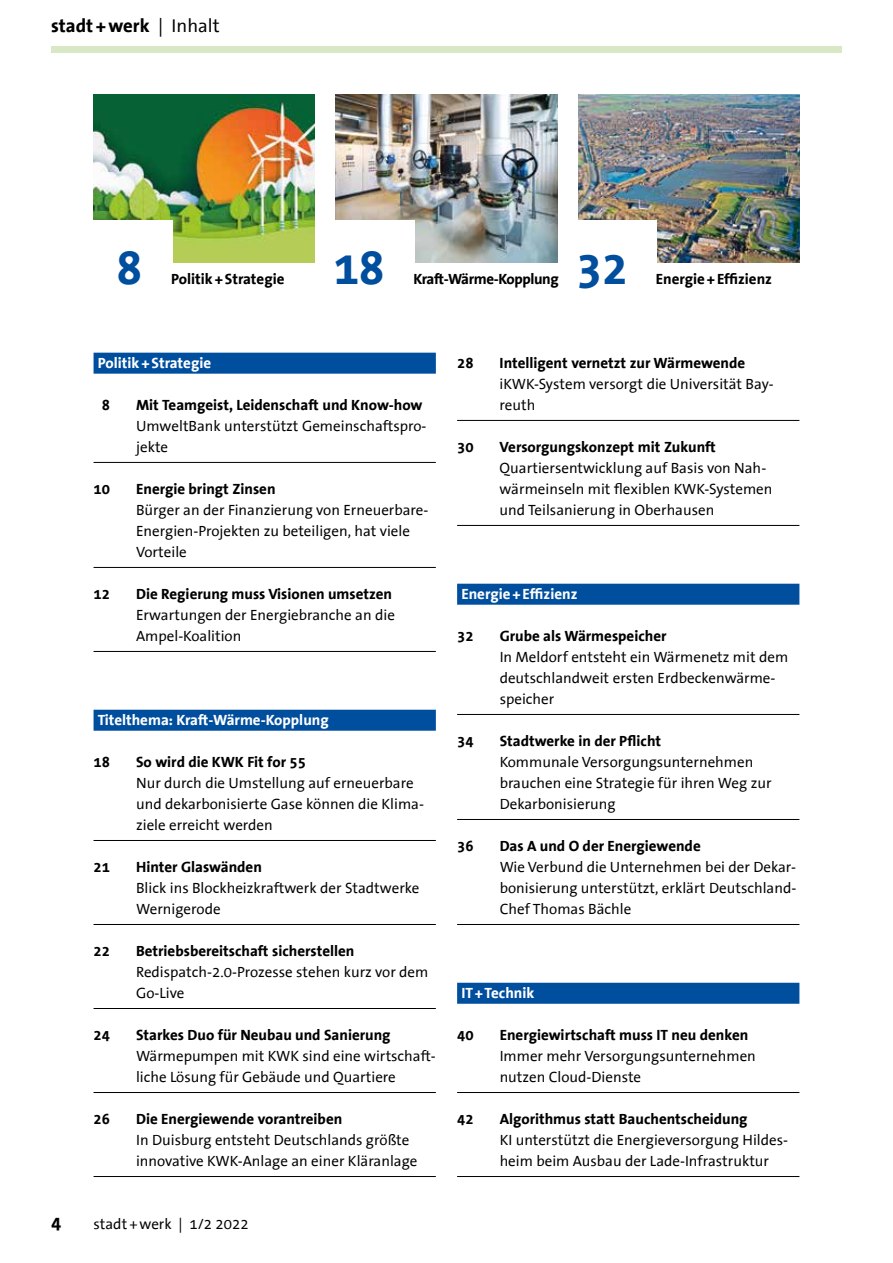
<style>
.page{position:relative;width:893px;height:1263px;background:#fff}
.page>*{position:absolute;margin:0;border:0;box-sizing:border-box;transform-origin:0 0}
.t1{font:700 48px "The Sans Office";color:#004e9e}
.t2{font:700 18.75px "The Sans Office";color:#000}
.t3{font:15px/21px "The Sans Office";color:#000}
.t4{font:700 15px "The Sans Office";color:#000}
.t5{font:700 15px "The Sans Office";color:#fff}
.t6{font:700 15px "The Sans Office";letter-spacing:-.025em;color:#000}
.s1{font-weight:400}
</style>
<div class="page">
<div style="left:51px;top:46px;width:791px;height:6px;background:#d8e8c5"></div>
<div style="left:94px;top:353px;width:342px;height:21px;background:#004e9e"></div>
<hr style="left:94px;top:462px;width:342px;height:1px;background:#000">
<hr style="left:94px;top:567px;width:342px;height:1px;background:#000">
<hr style="left:94px;top:651px;width:342px;height:1px;background:#000">
<div style="left:94px;top:710px;width:342px;height:21px;background:#004e9e"></div>
<hr style="left:94px;top:840px;width:342px;height:1px;background:#000">
<hr style="left:94px;top:924px;width:342px;height:1px;background:#000">
<hr style="left:94px;top:1008px;width:342px;height:1px;background:#000">
<hr style="left:94px;top:1092px;width:342px;height:1px;background:#000">
<hr style="left:94px;top:1176px;width:342px;height:1px;background:#000">
<hr style="left:457px;top:420px;width:342px;height:1px;background:#000">
<hr style="left:457px;top:525px;width:342px;height:1px;background:#000">
<div style="left:457px;top:584px;width:342px;height:21px;background:#004e9e"></div>
<hr style="left:457px;top:714px;width:342px;height:1px;background:#000">
<hr style="left:457px;top:819px;width:342px;height:1px;background:#000">
<hr style="left:457px;top:924px;width:342px;height:1px;background:#000">
<div style="left:457px;top:983px;width:342px;height:21px;background:#004e9e"></div>
<hr style="left:457px;top:1092px;width:342px;height:1px;background:#000">
<hr style="left:457px;top:1176px;width:342px;height:1px;background:#000">
<img style="left:336px;top:95px;width:221px;height:168px">
<div style="left:329px;top:220px;width:86px;height:79px;background:#fff"></div>
<img style="left:578px;top:95px;width:221px;height:167px">
<div style="left:568px;top:220px;width:89px;height:77px;background:#fff"></div>
<img style="left:94px;top:95px;width:221px;height:168px">
<div style="left:51px;top:220px;width:121px;height:84px;background:#fff"></div>
<p class="t2" style="left:51px;top:15px;width:170px">stadt +werk <span class="s1">| Inhalt</span></p>
<h1 class="t1" style="left:116px;top:242px;width:28px">8</h1>
<p class="t4" style="left:171px;top:271px;width:115px">Politik+Strategie</p>
<h1 class="t1" style="left:333px;top:242px;width:53px">18</h1>
<p class="t6" style="left:414px;top:271px;width:147px">Kraft-Wärme-Kopplung</p>
<h1 class="t1" style="left:576px;top:242px;width:53px">32</h1>
<p class="t4" style="left:656px;top:271px;width:118px">Energie+Effizienz</p>
<p class="t5" style="left:98px;top:355px;width:115px">Politik+Strategie</p>
<p class="t4" style="left:102px;top:397px;width:10px">8</p>
<p class="t4" style="left:136px;top:397px;width:288px">Mit Teamgeist, Leidenschaft und Know-how</p>
<p class="t3" style="left:136px;top:416px;width:292px">UmweltBank unterstützt Gemeinschaftspro&shy;jekte</p>
<p class="t4" style="left:94px;top:481px;width:18px">10</p>
<p class="t4" style="left:136px;top:481px;width:141px">Energie bringt Zinsen</p>
<p class="t3" style="left:136px;top:500px;width:294px">Bürger an der Finanzierung von Erneuerbare-<br>Energien-Projekten zu beteiligen, hat viele<br>Vorteile</p>
<p class="t4" style="left:94px;top:586px;width:18px">12</p>
<p class="t4" style="left:136px;top:586px;width:258px">Die Regierung muss Visionen umsetzen</p>
<p class="t3" style="left:136px;top:605px;width:260px">Erwartungen der Energiebranche an die<br>Ampel-Koalition</p>
<p class="t5" style="left:98px;top:712px;width:232px">Titelthema: Kraft-Wärme-Kopplung</p>
<p class="t4" style="left:94px;top:754px;width:18px">18</p>
<p class="t4" style="left:136px;top:754px;width:171px">So wird die KWK Fit for 55</p>
<p class="t3" style="left:136px;top:773px;width:289px">Nur durch die Umstellung auf erneuerbare und dekarbonisierte Gase können die Klima&shy;ziele erreicht werden</p>
<p class="t4" style="left:94px;top:859px;width:18px">21</p>
<p class="t4" style="left:136px;top:859px;width:127px">Hinter Glaswänden</p>
<p class="t3" style="left:136px;top:878px;width:285px">Blick ins Blockheizkraftwerk der Stadtwerke<br>Wernigerode</p>
<p class="t4" style="left:94px;top:943px;width:18px">22</p>
<p class="t4" style="left:136px;top:943px;width:220px">Betriebsbereitschaft sicherstellen</p>
<p class="t3" style="left:136px;top:962px;width:294px">Redispatch-2.0-Prozesse stehen kurz vor dem<br>Go-Live</p>
<p class="t4" style="left:94px;top:1027px;width:18px">24</p>
<p class="t4" style="left:136px;top:1027px;width:256px">Starkes Duo für Neubau und Sanierung</p>
<p class="t3" style="left:136px;top:1046px;width:301px">Wärmepumpen mit KWK sind eine wirtschaft&shy;liche Lösung für Gebäude und Quartiere</p>
<p class="t4" style="left:94px;top:1111px;width:18px">26</p>
<p class="t4" style="left:136px;top:1111px;width:208px">Die Energiewende vorantreiben</p>
<p class="t3" style="left:136px;top:1130px;width:283px">In Duisburg entsteht Deutschlands größte innovative KWK-Anlage an einer Kläranlage</p>
<p class="t2" style="left:51px;top:1212px;width:12px">4</p>
<p class="t3" style="left:94px;top:1214px;width:157px">stadt +werk | 1/2 2022</p>
<p class="t4" style="left:457px;top:355px;width:18px">28</p>
<p class="t4" style="left:500px;top:355px;width:247px">Intelligent vernetzt zur Wärmewende</p>
<p class="t3" style="left:500px;top:374px;width:275px">iKWK-System versorgt die Universität Bay&shy;reuth</p>
<p class="t4" style="left:457px;top:439px;width:18px">30</p>
<p class="t4" style="left:500px;top:439px;width:218px">Versorgungskonzept mit Zukunft</p>
<p class="t3" style="left:500px;top:458px;width:274px">Quartiersentwicklung auf Basis von Nah&shy;wärmeinseln mit flexiblen KWK-Systemen und Teilsanierung in Oberhausen</p>
<p class="t5" style="left:461px;top:586px;width:118px">Energie+Effizienz</p>
<p class="t4" style="left:457px;top:628px;width:18px">32</p>
<p class="t4" style="left:500px;top:628px;width:168px">Grube als Wärmespeicher</p>
<p class="t3" style="left:500px;top:647px;width:290px">In Meldorf entsteht ein Wärmenetz mit dem deutschlandweit ersten Erdbeckenwärme&shy;speicher</p>
<p class="t4" style="left:457px;top:733px;width:18px">34</p>
<p class="t4" style="left:500px;top:733px;width:163px">Stadtwerke in der Pflicht</p>
<p class="t3" style="left:500px;top:752px;width:273px">Kommunale Versorgungsunternehmen brauchen eine Strategie für ihren Weg zur<br>Dekarbonisierung</p>
<p class="t4" style="left:457px;top:838px;width:18px">36</p>
<p class="t4" style="left:500px;top:838px;width:203px">Das A und O der Energiewende</p>
<p class="t3" style="left:500px;top:857px;width:298px;text-align:justify">Wie Verbund die Unternehmen bei der Dekar&shy;bonisierung unterstützt, erklärt Deutschland-Chef Thomas Bächle</p>
<p class="t5" style="left:461px;top:985px;width:75px">IT+Technik</p>
<p class="t4" style="left:457px;top:1027px;width:18px">40</p>
<p class="t4" style="left:500px;top:1027px;width:250px">Energiewirtschaft muss IT neu denken</p>
<p class="t3" style="left:500px;top:1046px;width:258px">Immer mehr Versorgungsunternehmen nutzen Cloud-Dienste</p>
<p class="t4" style="left:457px;top:1111px;width:18px">42</p>
<p class="t4" style="left:500px;top:1111px;width:249px">Algorithmus statt Bauchentscheidung</p>
<p class="t3" style="left:500px;top:1130px;width:290px">KI unterstützt die Energieversorgung Hildes&shy;heim beim Ausbau der Lade-Infrastruktur</p>
</div>
